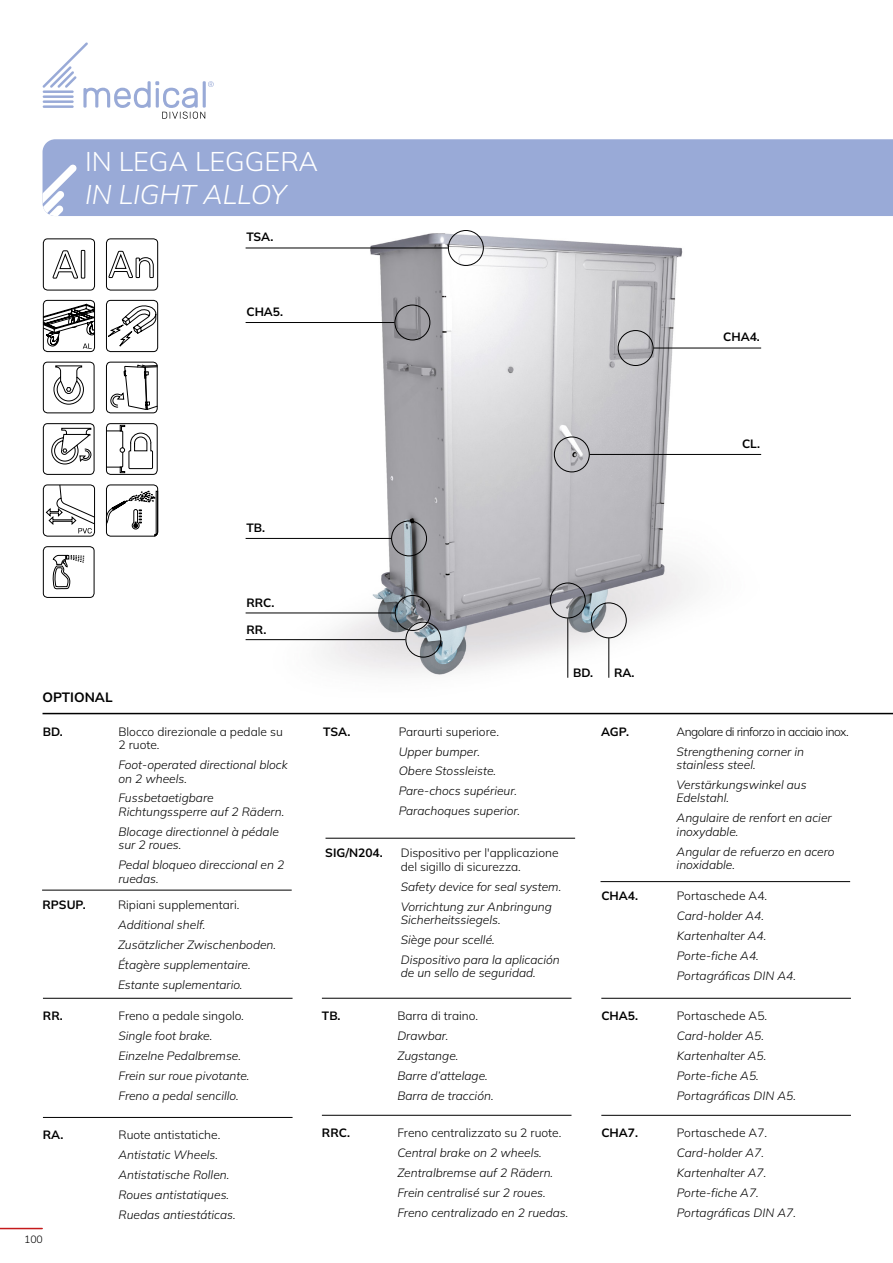
<style>
.page{position:relative;width:893px;height:1263px;background:#fff}
.page>*{position:absolute;margin:0;border:0;box-sizing:border-box;transform-origin:0 0}
.t1{font:300 27px "Mulish";color:#fff}
.t2{font:italic 300 27px "Mulish";color:#fff}
.t3{font:700 13.5px "Mulish";color:#000}
.t4{font:italic 300 12px/20px "Mulish";color:#000}
.t5{font:300 12px/13.5px "Mulish";color:#000}
.t6{font:700 12px "Mulish";color:#000}
.t7{font:300 12px "Mulish";letter-spacing:-.04em;color:#000}
.t8{font:300 10.5px "Mulish";color:#000}
</style>
<div class="page">
<svg style="left:43px;top:42px;width:171px;height:77px"></svg>
<div style="left:43px;top:139px;width:850px;height:77px;background:#99aad7"></div>
<svg style="left:43px;top:164px;width:34px;height:52px"></svg>
<hr style="left:43px;top:713px;width:850px;height:1px;background:#000">
<hr style="left:0;top:1228px;width:42px;height:1px;background:#c51a1b">
<hr style="left:43px;top:998px;width:250px;height:1px;background:#000">
<hr style="left:43px;top:1117px;width:250px;height:1px;background:#000">
<hr style="left:601px;top:998px;width:250px;height:1px;background:#000">
<hr style="left:601px;top:1115px;width:250px;height:1px;background:#000">
<hr style="left:322px;top:998px;width:249px;height:1px;background:#000">
<hr style="left:322px;top:1115px;width:249px;height:1px;background:#000">
<img style="left:219px;top:215px;width:592px;height:463px">
<div style="left:43px;top:239px;width:52px;height:51px;border:1px solid #000;border-radius:4px"></div>
<svg style="left:53px;top:250px;width:32px;height:29px"></svg>
<svg style="left:106px;top:238px;width:52px;height:52px"></svg>
<div style="left:106px;top:300px;width:52px;height:52px;border:1px solid #000;border-radius:4px"></div>
<svg style="left:106px;top:484px;width:52px;height:53px"></svg>
<svg style="left:43px;top:362px;width:52px;height:51px"></svg>
<div style="left:43px;top:423px;width:51px;height:52px;border:1px solid #000;border-radius:4px"></div>
<svg style="left:51px;top:428px;width:40px;height:36px"></svg>
<div style="left:43px;top:546px;width:51px;height:52px;border:1px solid #000;border-radius:4px"></div>
<svg style="left:53px;top:555px;width:32px;height:34px"></svg>
<div style="left:106px;top:423px;width:51px;height:52px;border:1px solid #000;border-radius:4px"></div>
<svg style="left:106px;top:303px;width:52px;height:170px"></svg>
<div style="left:43px;top:485px;width:52px;height:51px;border:1px solid #000;border-radius:4px"></div>
<svg style="left:46px;top:484px;width:49px;height:49px"></svg>
<hr style="left:325px;top:838px;width:250px;height:1px;background:#000">
<hr style="left:600px;top:881px;width:250px;height:1px;background:#000">
<hr style="left:42px;top:890px;width:250px;height:1px;background:#000">
<div style="left:43px;top:300px;width:52px;height:52px;border:1px solid #000;border-radius:4px"></div>
<svg style="left:43px;top:304px;width:52px;height:45px"></svg>
<h1 class="t1" style="left:85px;top:143px;width:235px">IN LEGA LEGGERA</h1>
<h1 class="t2" style="left:85px;top:176px;width:203px">IN LIGHT ALLOY</h1>
<p class="t6" style="left:246px;top:229px;width:29px">TSA.</p>
<p class="t6" style="left:246px;top:303px;width:38px">CHA5.</p>
<p class="t6" style="left:723px;top:329px;width:38px">CHA4.</p>
<p class="t6" style="left:246px;top:519px;width:20px">TB.</p>
<p class="t3" style="left:43px;top:688px;width:72px">OPTIONAL</p>
<p class="t6" style="left:246px;top:595px;width:30px">RRC.</p>
<p class="t6" style="left:246px;top:621px;width:21px">RR.</p>
<p class="t6" style="left:43px;top:723px;width:21px">BD.</p>
<p class="t5" style="left:118px;top:724px;width:166px">Blocco direzionale a pedale su<br>2 ruote.</p>
<p class="t4" style="left:118px;top:758px;width:171px;line-height:13.5px">Foot-operated directional block on 2 wheels.</p>
<p class="t4" style="left:118px;top:791px;width:167px;line-height:13.5px">Fussbetaetigbare<br>Richtungssperre auf 2 Rädern.</p>
<p class="t4" style="left:118px;top:824px;width:162px;line-height:13.5px">Blocage directionnel à pédale sur 2 roues.</p>
<p class="t4" style="left:118px;top:858px;width:167px;line-height:13.5px">Pedal bloqueo direccional en 2 ruedas.</p>
<p class="t6" style="left:43px;top:897px;width:45px">RPSUP.</p>
<p class="t5" style="left:118px;top:898px;width:123px">Ripiani supplementari.</p>
<p class="t4" style="left:118px;top:915px;width:160px">Additional shelf.<br>Zusätzlicher Zwischenboden.<br>Étagère supplementaire.<br>Estante suplementario.</p>
<p class="t6" style="left:43px;top:1008px;width:21px">RR.</p>
<p class="t5" style="left:118px;top:1009px;width:127px">Freno a pedale singolo.</p>
<p class="t4" style="left:118px;top:1025px;width:133px">Single foot brake.<br>Einzelne Pedalbremse.<br>Frein sur roue pivotante.<br>Freno a pedal sencillo.</p>
<p class="t6" style="left:43px;top:1127px;width:22px">RA.</p>
<p class="t5" style="left:118px;top:1128px;width:103px">Ruote antistatiche.</p>
<p class="t4" style="left:118px;top:1144px;width:119px">Antistatic Wheels.<br>Antistatische Rollen.<br>Roues antistatiques.<br>Ruedas antiestáticas.</p>
<p class="t8" style="left:24px;top:1231px;width:20px">100</p>
<p class="t6" style="left:573px;top:664px;width:63px">BD. RA.</p>
<p class="t6" style="left:323px;top:723px;width:29px">TSA.</p>
<p class="t5" style="left:399px;top:724px;width:102px">Paraurti superiore.</p>
<p class="t4" style="left:399px;top:741px;width:123px">Upper bumper.<br>Obere Stossleiste.<br>Pare-chocs supérieur.<br>Parachoques superior.</p>
<p class="t6" style="left:601px;top:723px;width:30px">AGP.</p>
<p class="t6" style="left:325px;top:845px;width:59px">SIG/N204.</p>
<p class="t5" style="left:401px;top:846px;width:159px">Dispositivo per l'applicazione del sigillo di sicurezza.</p>
<p class="t4" style="left:401px;top:876px;width:162px">Safety device for seal system.<br>Vorrichtung zur Anbringung</p>
<p class="t4" style="left:401px;top:910px;width:161px">Sicherheitssiegels.<br>Siège pour scellé.<br>Dispositivo para la aplicación</p>
<p class="t4" style="left:401px;top:963px;width:137px">de un sello de seguridad.</p>
<p class="t6" style="left:601px;top:888px;width:38px">CHA4.</p>
<p class="t6" style="left:322px;top:1008px;width:20px">TB.</p>
<p class="t5" style="left:397px;top:1009px;width:82px">Barra di traino.</p>
<p class="t4" style="left:397px;top:1025px;width:98px">Drawbar.<br>Zugstange.<br>Barre d’attelage.<br>Barra de tracción.</p>
<p class="t6" style="left:601px;top:1008px;width:38px">CHA5.</p>
<p class="t6" style="left:322px;top:1125px;width:30px">RRC.</p>
<p class="t5" style="left:397px;top:1126px;width:165px">Freno centralizzato su 2 ruote.</p>
<p class="t4" style="left:397px;top:1142px;width:172px">Central brake on 2 wheels.<br>Zentralbremse auf 2 Rädern.<br>Frein centralisé sur 2 roues.<br>Freno centralizado en 2 ruedas.</p>
<p class="t6" style="left:601px;top:1125px;width:38px">CHA7.</p>
<p class="t6" style="left:742px;top:435px;width:20px">CL.</p>
<p class="t7" style="left:677px;top:723px;width:174px">Angolare di rinforzo in acciaio inox.</p>
<p class="t4" style="left:677px;top:744px;width:129px;line-height:13.5px">Strengthening corner in stainless steel.</p>
<p class="t4" style="left:677px;top:777px;width:132px;line-height:13.5px">Verstärkungswinkel aus<br>Edelstahl.</p>
<p class="t4" style="left:677px;top:811px;width:157px;line-height:13.5px">Angulaire de renfort en acier inoxydable.</p>
<p class="t4" style="left:677px;top:844px;width:160px;line-height:13.5px">Angular de refuerzo en acero inoxidable.</p>
<p class="t5" style="left:677px;top:889px;width:92px">Portaschede A4.</p>
<p class="t4" style="left:677px;top:905px;width:121px">Card-holder A4.<br>Kartenhalter A4.<br>Porte-fiche A4.<br>Portagráficas DIN A4.</p>
<p class="t5" style="left:677px;top:1009px;width:92px">Portaschede A5.</p>
<p class="t4" style="left:677px;top:1025px;width:121px">Card-holder A5.<br>Kartenhalter A5.<br>Porte-fiche A5.<br>Portagráficas DIN A5.</p>
<p class="t5" style="left:677px;top:1126px;width:92px">Portaschede A7.</p>
<p class="t4" style="left:677px;top:1142px;width:121px">Card-holder A7.<br>Kartenhalter A7.<br>Porte-fiche A7.<br>Portagráficas DIN A7.</p>
</div>
